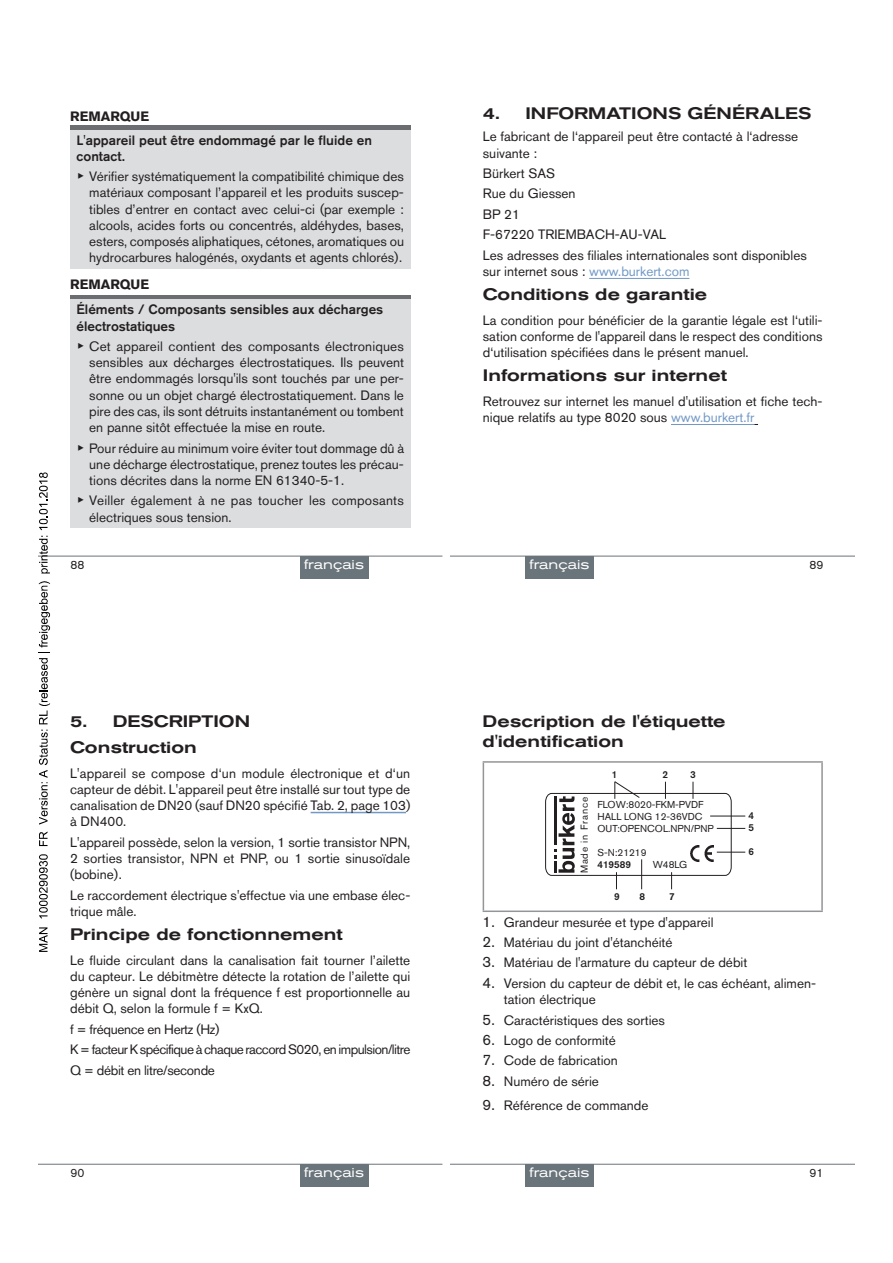
<style>
.page{position:relative;width:893px;height:1263px;background:#fff}
.page>*{position:absolute;margin:0;border:0;box-sizing:border-box;transform-origin:0 0}
.t1{font:500 expanded 16.5px/26.2px "Akzidenz Grotesk BQ";color:#231f20}
.t2{font:13.5px/16.2px "Akzidenz Grotesk BQ";color:#231f20;text-align:justify}
.t3{font:500 13.5px/16.2px "Akzidenz Grotesk BQ";color:#231f20}
.t4{font:13.5px/20.4px "Akzidenz Grotesk BQ";letter-spacing:-.04em;color:#231f20}
.t5{font:expanded 13.5px "Akzidenz Grotesk BQ";color:#fff}
.t6{font:700 13.5px "Akzidenz Grotesk BQ";color:#231f20}
.t7{font:12px "Akzidenz Grotesk BQ";color:#231f20}
.t8{font:9.9px/12px "Akzidenz Grotesk BQ";color:#231f20}
.t9{font:500 9.9px/12.3px "Akzidenz Grotesk BQ";color:#231f20}
.t10{font:9.9px "Akzidenz Grotesk BQ";letter-spacing:.085em;color:#231f20}
.s1{color:#7299c6}
.s2{font-family:"Arial Unicode MS"}
.s3{font-size:15px}
</style>
<div class="page">
<div style="left:70px;top:125px;width:340px;height:5px;background:#6c6d70"></div>
<div style="left:70px;top:130px;width:340px;height:139px;background:#dcdddf"></div>
<div style="left:70px;top:295px;width:340px;height:5px;background:#6c6d70"></div>
<div style="left:70px;top:300px;width:340px;height:228px;background:#dcdddf"></div>
<hr style="left:38px;top:556px;width:404px;height:1px;background:#6a747b">
<div style="left:300px;top:556px;width:68px;height:22px;background:#6a747b"></div>
<hr style="left:589px;top:278px;width:100px;height:1px;background:#7299c6">
<hr style="left:671px;top:424px;width:83px;height:1px;background:#7299c6">
<hr style="left:451px;top:556px;width:404px;height:1px;background:#6a747b">
<div style="left:525px;top:556px;width:68px;height:22px;background:#6a747b"></div>
<hr style="left:311px;top:812px;width:95px;height:1px;background:#7299c6">
<hr style="left:38px;top:1164px;width:404px;height:1px;background:#6a747b">
<div style="left:300px;top:1164px;width:68px;height:22px;background:#6a747b"></div>
<hr style="left:483px;top:761px;width:340px;height:2px;background:#939598">
<hr style="left:483px;top:763px;width:1px;height:147px;background:#939598">
<hr style="left:821px;top:763px;width:2px;height:147px;background:#939598">
<hr style="left:483px;top:910px;width:340px;height:2px;background:#939598">
<svg style="left:545px;top:781px;width:200px;height:108px"></svg>
<hr style="left:451px;top:1164px;width:404px;height:1px;background:#6a747b">
<div style="left:525px;top:1164px;width:68px;height:22px;background:#6a747b"></div>
<svg style="left:39px;top:927px;width:9px;height:25px"></svg>
<svg style="left:39px;top:854px;width:9px;height:64px"></svg>
<svg style="left:39px;top:831px;width:9px;height:15px"></svg>
<svg style="left:39px;top:581px;width:11px;height:244px"></svg>
<svg style="left:39px;top:536px;width:11px;height:37px"></svg>
<svg style="left:39px;top:472px;width:9px;height:58px"></svg>
<p class="t1" style="left:483px;top:100px;width:330px">4. INFORMATIONS GÉNÉRALES</p>
<p class="t2" style="left:483px;top:128px;width:317px">Le fabricant de l‘appareil peut être contacté à l‘adresse suivante :</p>
<p class="t2" style="left:483px;top:163px;width:325px;line-height:20.4px;text-align:left">Bürkert SAS<br>Rue du Giessen<br>BP 21<br>F-67220 TRIEMBACH-AU-VAL<br>Les adresses des filiales internationales sont disponibles</p>
<p class="t2" style="left:483px;top:263px;width:208px">sur internet sous : <span class="s1">www.burkert.com</span></p>
<p class="t1" style="left:483px;top:281px;width:226px">Conditions de garantie</p>
<p class="t2" style="left:483px;top:312px;width:341px">La condition pour bénéficier de la garantie légale est l‘utili&shy;sation conforme de l'appareil dans le respect des conditions d‘utilisation spécifiées dans le présent manuel.</p>
<p class="t1" style="left:483px;top:362px;width:246px">Informations sur internet</p>
<p class="t2" style="left:483px;top:393px;width:341px">Retrouvez sur internet les manuel d'utilisation et fiche tech&shy;nique relatifs au type 8020 sous <span class="s1">www.burkert.fr</span></p>
<p class="t6" style="left:70px;top:108px;width:81px">REMARQUE</p>
<p class="t3" style="left:77px;top:132px;width:297px">L'appareil peut être endommagé par le fluide en contact.</p>
<p class="t2" style="left:89px;top:168px;width:316px;text-indent:-13px"><span class="s2">▶</span> Vérifier systématiquement la compatibilité chimique des matériaux composant l’appareil et les produits suscep&shy;tibles d’entrer en contact avec celui-ci (par exemple : alcools, acides forts ou concentrés, aldéhydes, bases, esters, composés aliphatiques, cétones, aromatiques ou hydrocarbures halogénés, oxydants et agents chlorés).</p>
<p class="t6" style="left:70px;top:277px;width:81px">REMARQUE</p>
<p class="t3" style="left:77px;top:301px;width:308px">Éléments / Composants sensibles aux décharges électrostatiques</p>
<p class="t2" style="left:89px;top:338px;width:316px;text-indent:-13px"><span class="s2">▶</span> Cet appareil contient des composants électroniques sensibles aux décharges électrostatiques. Ils peuvent être endommagés lorsqu'ils sont touchés par une per&shy;sonne ou un objet chargé électrostatiquement. Dans le pire des cas, ils sont détruits instantanément ou tombent en panne sitôt effectuée la mise en route.</p>
<p class="t2" style="left:89px;top:440px;width:316px;text-indent:-13px"><span class="s2">▶</span> Pour réduire au minimum voire éviter tout dommage dû à une décharge électrostatique, prenez toutes les précau&shy;tions décrites dans la norme EN 61340-5-1.</p>
<p class="t2" style="left:89px;top:492px;width:316px;text-indent:-13px"><span class="s2">▶</span> Veiller également à ne pas toucher les composants électriques sous tension.</p>
<p class="t5" style="left:304px;top:557px;width:61px">français</p>
<p class="t7" style="left:810px;top:558px;width:15px">89</p>
<p class="t5" style="left:529px;top:557px;width:61px">français</p>
<p class="t7" style="left:71px;top:558px;width:15px">88</p>
<p class="t1" style="left:70px;top:708px;width:182px">5. DESCRIPTION<br>Construction</p>
<p class="t2" style="left:70px;top:765px;width:342px">L'appareil se compose d‘un module électronique et d‘un capteur de débit. L'appareil peut être installé sur tout type de canalisation de DN20 (sauf DN20 spécifié Tab. 2, page 103) à DN400.</p>
<p class="t2" style="left:70px;top:834px;width:342px">L'appareil possède, selon la version, 1 sortie transistor NPN, 2 sorties transistor, NPN et PNP, ou 1 sortie sinusoïdale (bobine).</p>
<p class="t2" style="left:70px;top:887px;width:342px">Le raccordement électrique s'effectue via une embase élec&shy;trique mâle.</p>
<p class="t1" style="left:70px;top:921px;width:274px">Principe de fonctionnement</p>
<p class="t2" style="left:70px;top:952px;width:342px">Le fluide circulant dans la canalisation fait tourner l’ailette du capteur. Le débitmètre détecte la rotation de l’ailette qui génère un signal dont la fréquence f est proportionnelle au débit Q, selon la formule f = KxQ.</p>
<p class="t4" style="left:70px;top:1019px;width:342px">f = fréquence en Hertz (Hz)<br>K = facteur K spécifique à chaque raccord S020, en impulsion/litre<br>Q = débit en litre/seconde</p>
<p class="t1" style="left:483px;top:711px;width:244px;line-height:19.8px">Description de l'étiquette d'identification</p>
<p class="t10" style="left:578px;top:873px;width:78px;rotate:-90deg">Made in France</p>
<p class="t9" style="left:612px;top:768px;width:7px">1</p>
<p class="t9" style="left:663px;top:768px;width:7px">2</p>
<p class="t9" style="left:690px;top:768px;width:7px">3</p>
<p class="t8" style="left:597px;top:798px;width:118px">FLOW:8020-FKM-PVDF<br>HALL LONG 12-36VDC<br>OUT:OPENCOL.NPN/PNP</p>
<p class="t8" style="left:597px;top:846px;width:51px">S-N:21219</p>
<p class="t9" style="left:597px;top:858px;width:35px">419589</p>
<p class="t8" style="left:653px;top:858px;width:36px">W48LG</p>
<p class="t9" style="left:749px;top:809px;width:7px">4<br>5</p>
<p class="t9" style="left:749px;top:845px;width:7px">6</p>
<p class="t9" style="left:614px;top:890px;width:7px">9</p>
<p class="t9" style="left:639px;top:890px;width:7px">8</p>
<p class="t9" style="left:669px;top:890px;width:7px">7</p>
<p class="t2" style="left:483px;top:913px;width:232px"><span class="s3">1.</span> Grandeur mesurée et type d'appareil</p>
<p class="t2" style="left:483px;top:934px;width:191px"><span class="s3">2.</span> Matériau du joint d'étanchéité</p>
<p class="t2" style="left:483px;top:954px;width:266px"><span class="s3">3.</span> Matériau de l'armature du capteur de débit</p>
<p class="t2" style="left:504px;top:975px;width:314px;text-indent:-21px"><span class="s3">4.</span> Version du capteur de débit et, le cas échéant, alimen&shy;tation électrique</p>
<p class="t2" style="left:483px;top:1011px;width:184px"><span class="s3">5.</span> Caractéristiques des sorties</p>
<p class="t2" style="left:483px;top:1032px;width:135px"><span class="s3">6.</span> Logo de conformité</p>
<p class="t2" style="left:483px;top:1052px;width:137px"><span class="s3">7.</span> Code de fabrication</p>
<p class="t2" style="left:483px;top:1073px;width:118px"><span class="s3">8.</span> Numéro de série</p>
<p class="t2" style="left:483px;top:1097px;width:167px"><span class="s3">9.</span> Référence de commande</p>
<p class="t7" style="left:71px;top:1166px;width:15px">90</p>
<p class="t5" style="left:304px;top:1165px;width:61px">français</p>
<p class="t7" style="left:810px;top:1166px;width:15px">91</p>
<p class="t5" style="left:529px;top:1165px;width:61px">français</p>
</div>
